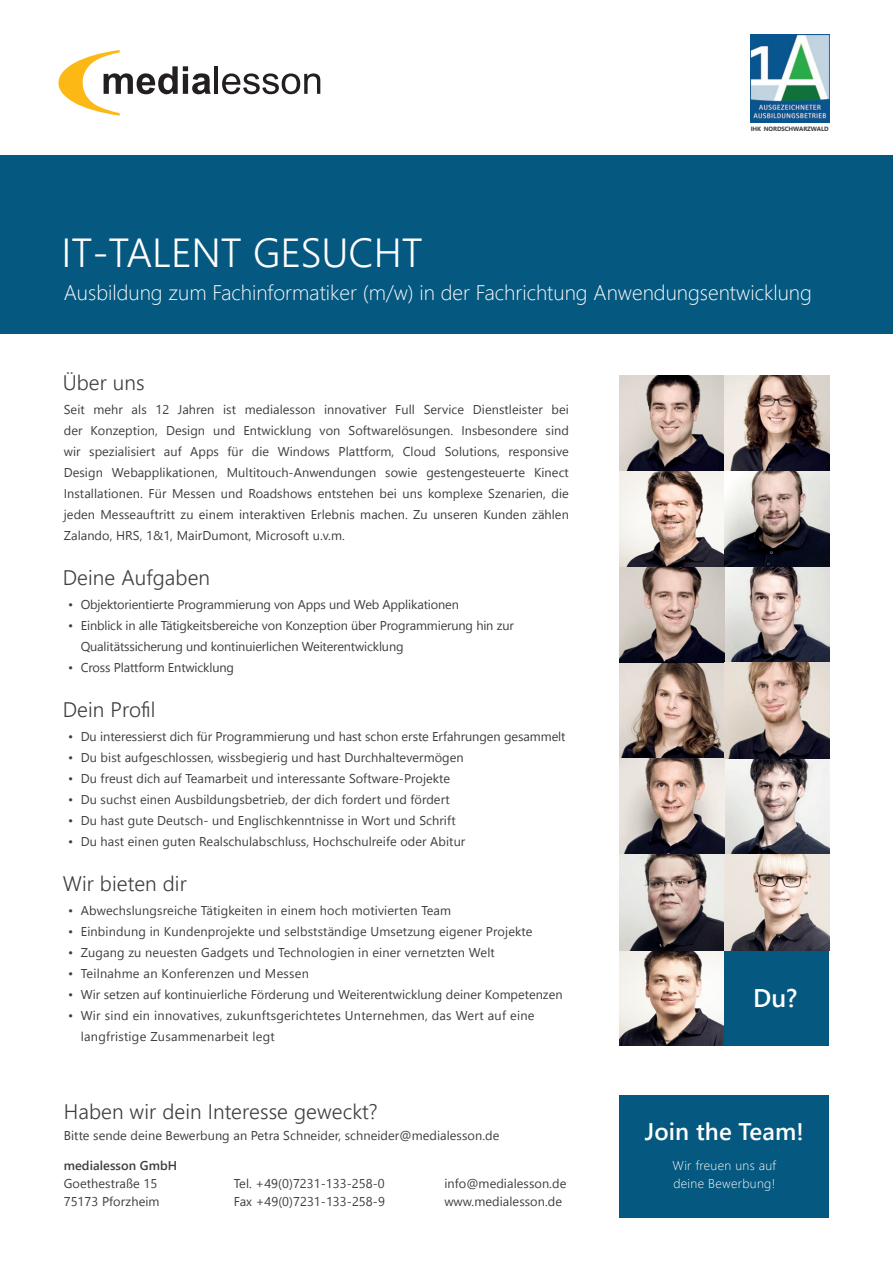
<style>
.page{position:relative;width:893px;height:1263px;background:#fff}
.page>*{position:absolute;margin:0;border:0;box-sizing:border-box;transform-origin:0 0}
.t1{font:300 40.5px "Segoe UI";color:#fdfdfd}
.t2{font:600 25.5px "Segoe UI";color:#fff}
.t3{font:600 24px "Segoe UI";letter-spacing:.005em;color:#fff}
.t4{font:300 21px "Segoe UI";color:#fdfdfd}
.t5{font:300 21px "Segoe UI";letter-spacing:.005em;color:#3e3e3f}
.t6{font:12.75px/21px "Segoe UI";letter-spacing:.005em;color:#3e3e3f}
.t7{font:300 12.75px/18px "Segoe UI";letter-spacing:.025em;color:#fff}
.t8{font:600 12.75px "Segoe UI";letter-spacing:.005em;color:#3e3e3f}
.t9{font:700 6.15px "Segoe UI";letter-spacing:-.015em;color:#3e3e3f}
</style>
<div class="page">
<hr style="left:215px;top:66px;width:3px;height:28px;background:#231f20">
<svg style="left:222px;top:73px;width:98px;height:21px"></svg>
<svg style="left:58px;top:50px;width:153px;height:66px"></svg>
<div style="left:0;top:155px;width:893px;height:179px;background:#05587f"></div>
<div style="left:619px;top:1095px;width:210px;height:122px;background:#05587f"></div>
<img style="left:619px;top:376px;width:210px;height:478px">
<img style="left:619px;top:854px;width:105px;height:192px">
<div style="left:724px;top:950px;width:105px;height:96px;background:#05587f"></div>
<img style="left:724px;top:854px;width:105px;height:96px">
<img style="left:750px;top:34px;width:79px;height:89px">
<p class="t9" style="left:751px;top:124px;width:79px">IHK NORDSCHWARZWALD</p>
<h1 class="t1" style="left:61px;top:220px;width:363px">IT-TALENT GESUCHT</h1>
<h3 class="t4" style="left:64px;top:276px;width:750px">Ausbildung zum Fachinformatiker (m/w) in der Fachrichtung Anwendungsentwicklung</h3>
<h3 class="t5" style="left:63px;top:366px;width:84px">Über uns</h3>
<p class="t6" style="left:64px;top:399px;width:507px;text-align:justify">Seit mehr als 12 Jahren ist medialesson innovativer Full Service Dienstleister bei der Konzeption, Design und Entwicklung von Softwarelösungen. Insbesondere sind wir spezialisiert auf Apps für die Windows Plattform, Cloud Solutions, responsive Design Webapplikationen, Multitouch-Anwendungen sowie gestengesteuerte Kinect Installationen. Für Messen und Roadshows entstehen bei uns komplexe Szenarien, die jeden Messeauftritt zu einem interaktiven Erlebnis machen. Zu unseren Kunden zählen Zalando, HRS, 1&amp;1, MairDumont, Microsoft u.v.m.</p>
<h3 class="t5" style="left:63px;top:561px;width:149px">Deine Aufgaben</h3>
<p class="t6" style="left:68px;top:594px;width:392px">• Objektorientierte Programmierung von Apps und Web Applikationen</p>
<p class="t6" style="left:81px;top:615px;width:435px;text-indent:-13px">• Einblick in alle Tätigkeitsbereiche von Konzeption über Programmierung hin zur<br>Qualitätssicherung und kontinuierlichen Weiterentwicklung</p>
<p class="t6" style="left:68px;top:657px;width:167px">• Cross Plattform Entwicklung</p>
<h3 class="t5" style="left:63px;top:693px;width:94px">Dein Profil</h3>
<p class="t6" style="left:68px;top:726px;width:499px">• Du interessierst dich für Programmierung und hast schon erste Erfahrungen gesammelt</p>
<p class="t6" style="left:68px;top:747px;width:397px">• Du bist aufgeschlossen, wissbegierig und hast Durchhaltevermögen</p>
<p class="t6" style="left:68px;top:768px;width:384px">• Du freust dich auf Teamarbeit und interessante Software-Projekte</p>
<p class="t6" style="left:68px;top:789px;width:383px">• Du suchst einen Ausbildungsbetrieb, der dich fordert und fördert</p>
<p class="t6" style="left:68px;top:810px;width:389px">• Du hast gute Deutsch- und Englischkenntnisse in Wort und Schrift</p>
<p class="t6" style="left:68px;top:831px;width:399px">• Du hast einen guten Realschulabschluss, Hochschulreife oder Abitur</p>
<h3 class="t5" style="left:63px;top:867px;width:126px">Wir bieten dir</h3>
<p class="t6" style="left:68px;top:900px;width:385px">• Abwechslungsreiche Tätigkeiten in einem hoch motivierten Team</p>
<p class="t6" style="left:68px;top:921px;width:466px">• Einbindung in Kundenprojekte und selbstständige Umsetzung eigener Projekte</p>
<p class="t6" style="left:68px;top:942px;width:428px">• Zugang zu neuesten Gadgets und Technologien in einer vernetzten Welt</p>
<p class="t6" style="left:68px;top:963px;width:243px">• Teilnahme an Konferenzen und Messen</p>
<p class="t6" style="left:68px;top:984px;width:496px">• Wir setzen auf kontinuierliche Förderung und Weiterentwicklung deiner Kompetenzen</p>
<p class="t6" style="left:81px;top:1005px;width:455px;text-indent:-13px">• Wir sind ein innovatives, zukunftsgerichtetes Unternehmen, das Wert auf eine langfristige Zusammenarbeit legt</p>
<h2 class="t2" style="left:753px;top:977px;width:46px">Du?</h2>
<h3 class="t5" style="left:64px;top:1095px;width:315px">Haben wir dein Interesse geweckt?</h3>
<p class="t6" style="left:64px;top:1125px;width:437px">Bitte sende deine Bewerbung an Petra Schneider, schneider@medialesson.de</p>
<h3 class="t3" style="left:645px;top:1112px;width:160px">Join the Team!</h3>
<p class="t7" style="left:673px;top:1156px;width:105px">Wir freuen uns auf deine Bewerbung!</p>
<p class="t8" style="left:64px;top:1155px;width:115px">medialesson GmbH</p>
<p class="t6" style="left:64px;top:1174px;width:97px;line-height:18px">Goethestraße 15<br>75173 Pforzheim</p>
<p class="t6" style="left:444px;top:1174px;width:124px;line-height:18px">info@medialesson.de www.medialesson.de</p>
<p class="t6" style="left:234px;top:1174px;width:152px;line-height:18px">Tel. +49(0)7231-133-258-0<br>Fax +49(0)7231-133-258-9</p>
</div>
